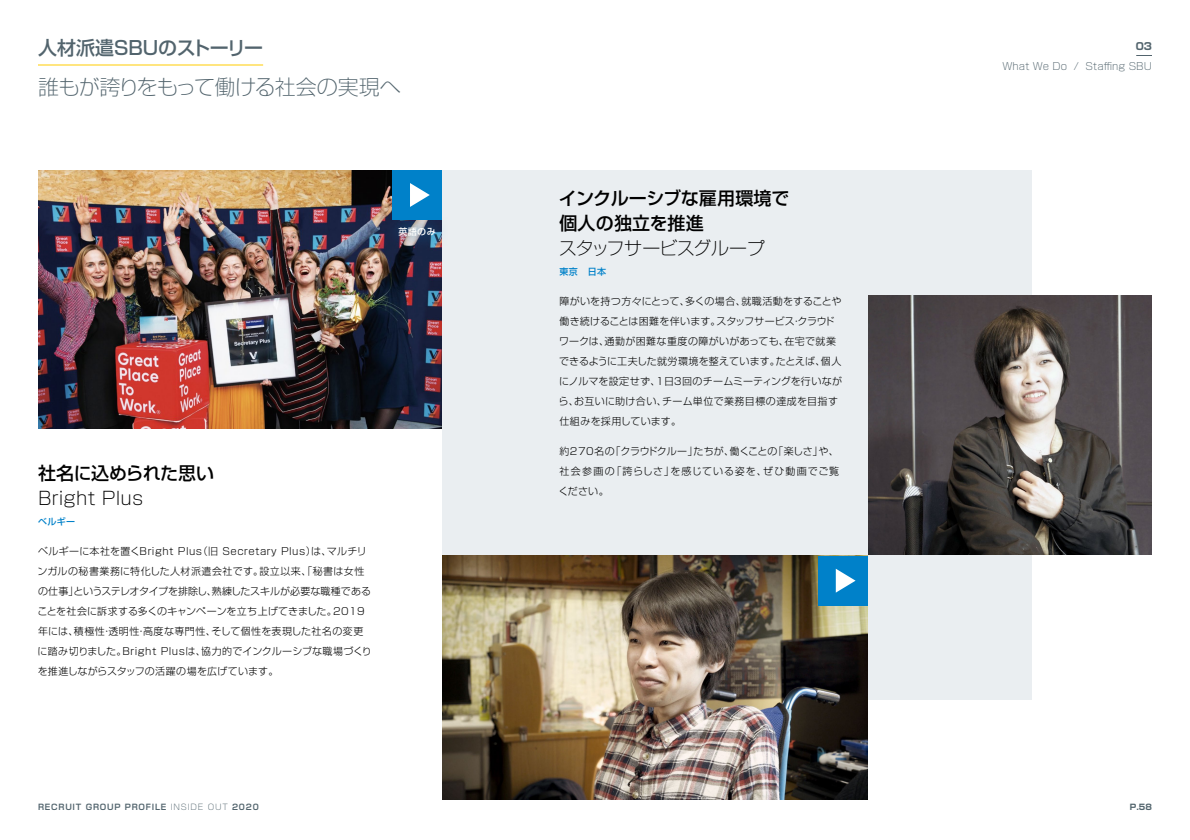
<style>
.page{position:relative;width:1190px;height:840px;background:#fff}
.page>*{position:absolute;margin:0;border:0;box-sizing:border-box;transform-origin:0 0}
.t1{font:300 expanded 21px "Shin Go Pr 6 N";letter-spacing:-.025em;color:#52646d}
.t2{font:500 19px "Shin Go Pr 6 N";color:#52646d}
.t3{font:500 18px/25px "Shin Go Pr 6 N";letter-spacing:-.005em;color:#000}
.t4{font:300 expanded 18px "Shin Go Pr 6 N";letter-spacing:-.035em;color:#000}
.t5{font:300 expanded 18px "Shin Go Pr 6 N";letter-spacing:.01em;color:#000}
.t6{font:300 10px/20px "Shin Go Pr 6 N";letter-spacing:.02em;color:#000}
.t7{font:300 expanded 10px "Shin Go Pr 6 N";color:#52646d}
.t8{font:700 10px "Shin Go Pr 6 N";color:#52646d}
.t9{font:500 9px "Shin Go Pr 6 N";letter-spacing:.04em;color:#0081c9}
.t10{font:500 9px "Shin Go Pr 6 N";color:#fff}
.t11{font:700 8px "Shin Go Pr 6 N De";letter-spacing:.1em;color:#52646d}
.t12{font:700 8px "Shin Go Pr 6 N";color:#52646d}
.s1{font-family:"Shin Go Pr 6 N";font-weight:300;font-stretch:expanded}
</style>
<div class="page">
<div style="left:442px;top:170px;width:590px;height:530px;background:#eaeef1"></div>
<svg style="left:1136px;top:55px;width:16px;height:1px"></svg>
<hr style="left:38px;top:64px;width:225px;height:2px;background:#fc0">
<img style="left:442px;top:556px;width:426px;height:244px">
<div style="left:818px;top:556px;width:50px;height:50px;background:#0081c9"></div>
<svg style="left:836px;top:569px;width:20px;height:24px"></svg>
<img style="left:868px;top:295px;width:284px;height:260px">
<img style="left:38px;top:170px;width:404px;height:259px">
<div style="left:392px;top:170px;width:50px;height:50px;background:#0081c9"></div>
<svg style="left:410px;top:183px;width:20px;height:24px"></svg>
<svg style="left:385px;top:213px;width:57px;height:37px"></svg>
<h2 class="t2" style="left:38px;top:32px;width:227px">人材派遣SBUのストーリー</h2>
<h1 class="t1" style="left:38px;top:70px;width:364px">誰もが誇りをもって働ける社会の実現へ</h1>
<p class="t10" style="left:398px;top:224px;width:39px">英語のみ</p>
<h3 class="t3" style="left:38px;top:460px;width:178px">社名に込められた思い</h3>
<h3 class="t5" style="left:38px;top:483px;width:107px">Bright Plus</h3>
<p class="t9" style="left:38px;top:514px;width:39px">ベルギー</p>
<p class="t6" style="left:37px;top:540px;width:336px">ベルギーに本社を置くBright Plus（旧 Secretary Plus）は、マルチリンガルの秘書業務に特化した人材派遣会社です。設立以来、「秘書は女性の仕事」というステレオタイプを排除し、熟練したスキルが必要な職種であることを社会に訴求する多くのキャンペーンを立ち上げてきました。2019年には、積極性・透明性・高度な専門性、そして個性を表現した社名の変更に踏み切りました。Bright Plusは、協力的でインクルーシブな職場づくりを推進しながらスタッフの活躍の場を広げています。</p>
<p class="t11" style="left:38px;top:800px;width:222px">RECRUIT GROUP PROFILE <span class="s1">INSIDE OUT</span> 2020</p>
<h3 class="t3" style="left:559px;top:185px;width:232px">インクルーシブな雇用環境で個人の独立を推進</h3>
<h3 class="t4" style="left:559px;top:233px;width:207px">スタッフサービスグループ</h3>
<p class="t9" style="left:559px;top:264px;width:48px">東京　日本</p>
<p class="t6" style="left:559px;top:290px;width:285px">障がいを持つ方々にとって、多くの場合、就職活動をすることや働き続けることは困難を伴います。スタッフサービス・クラウドワークは、通勤が困難な重度の障がいがあっても、在宅で就業できるように工夫した就労環境を整えています。たとえば、個人にノルマを設定せず、1日３回のチームミーティングを行いながら、お互いに助け合い、チーム単位で業務目標の達成を目指す仕組みを採用しています。</p>
<p class="t6" style="left:559px;top:440px;width:282px;text-align:justify">約270名の「クラウドクルー」たちが、働くことの「楽しさ」や、社会参画の「誇らしさ」を感じている姿を、ぜひ動画でご覧ください。</p>
<p class="t8" style="left:1136px;top:38px;width:18px">03</p>
<p class="t7" style="left:1003px;top:58px;width:151px">What We Do / Staffing SBU</p>
<p class="t12" style="left:1130px;top:801px;width:24px">P.58</p>
</div>
